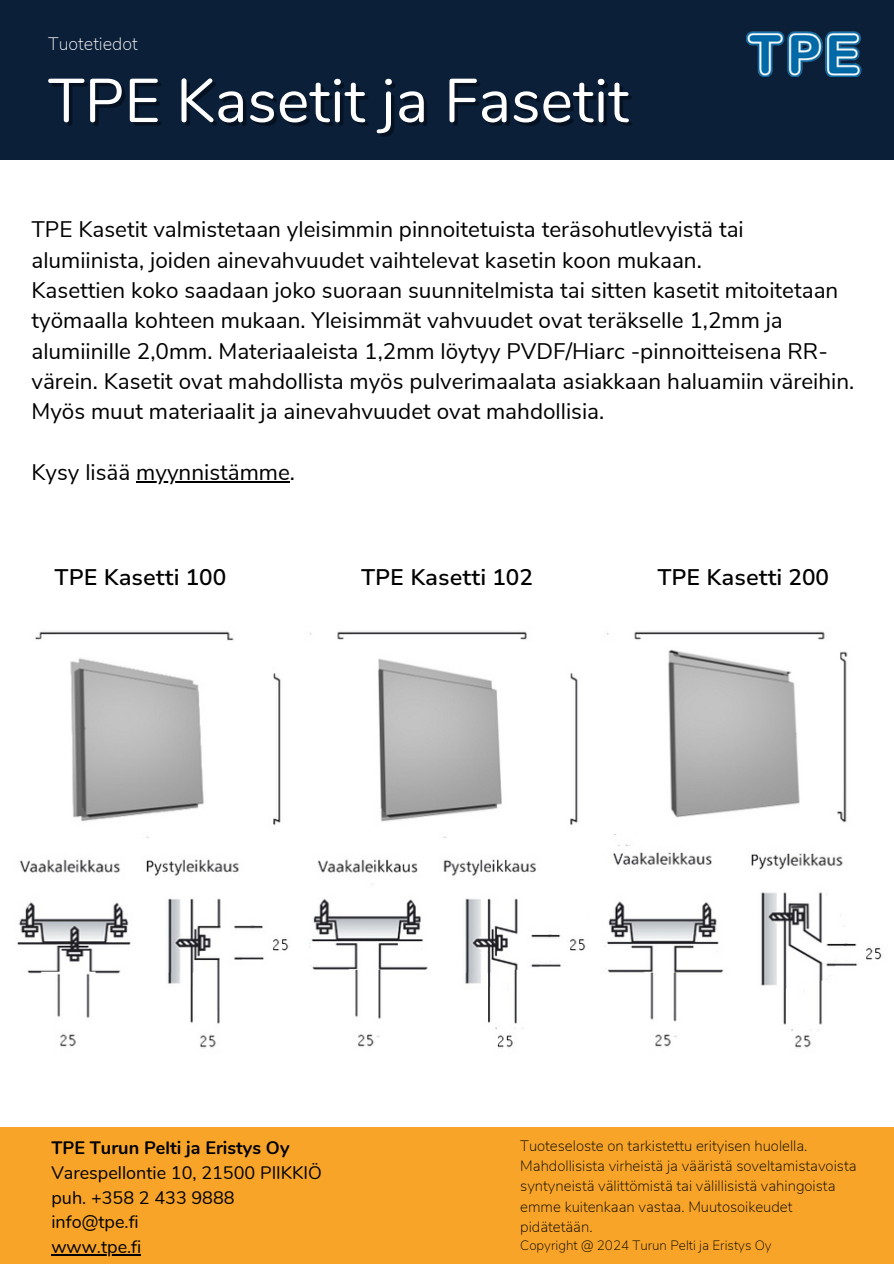
<style>
.page{position:relative;width:894px;height:1264px;background:#fff}
.page>*{position:absolute;margin:0;border:0;box-sizing:border-box;transform-origin:0 0}
.t1{font:61.5px "Nunito";color:#fff}
.t2{font:22.5px/30.3px "Nunito Sans";color:#000}
.t3{font:600 22.5px "Nunito Sans 10 pt";color:#000}
.t4{font:18px/24.8px "Nunito";color:#000}
.t5{font:200 18px "Nunito Sans";color:#fff}
.t6{font:200 15px/20.2px "Nunito Sans";color:#000}
.t7{font:200 13.5px "Nunito Sans";color:#000}
.s1{font-weight:700}
</style>
<div class="page">
<img style="left:309px;top:631px;width:277px;height:417px">
<img style="left:605px;top:631px;width:277px;height:417px">
<img style="left:17px;top:631px;width:272px;height:417px">
<div style="left:0;top:0;width:893px;height:159px;background:#0b1f39"></div>
<hr style="left:136px;top:481px;width:154px;height:1px;background:#000">
<img style="left:746px;top:32px;width:116px;height:45px">
<div style="left:0;top:1127px;width:893px;height:136px;background:#f7a429"></div>
<hr style="left:51px;top:1254px;width:90px;height:1px;background:#000">
<h1 class="t5" style="left:48px;top:32px;width:91px">Tuotetiedot</h1>
<h4 class="t1" style="left:48px;top:60px;width:582px">TPE Kasetit ja Fasetit</h4>
<p class="t2" style="left:31px;top:214px;width:824px">TPE Kasetit valmistetaan yleisimmin pinnoitetuista teräsohutlevyistä tai alumiinista, joiden ainevahvuudet vaihtelevat kasetin koon mukaan.<br>Kasettien koko saadaan joko suoraan suunnitelmista tai sitten kasetit mitoitetaan työmaalla kohteen mukaan. Yleisimmät vahvuudet ovat teräkselle 1,2mm ja alumiinille 2,0mm. Materiaaleista 1,2mm löytyy PVDF/Hiarc -pinnoitteisena RR&shy;värein. Kasetit ovat mahdollista myös pulverimaalata asiakkaan haluamiin väreihin.<br>Myös muut materiaalit ja ainevahvuudet ovat mahdollisia.</p>
<h3 class="t2" style="left:31px;top:457px;width:265px">Kysy lisää myynnistämme.</h3>
<h2 class="t3" style="left:54px;top:562px;width:173px">TPE Kasetti 100</h2>
<h2 class="t3" style="left:361px;top:562px;width:173px">TPE Kasetti 102</h2>
<h2 class="t3" style="left:657px;top:562px;width:173px">TPE Kasetti 200</h2>
<p class="t4" style="left:51px;top:1135px;width:272px"><span class="s1">TPE Turun Pelti ja Eristys Oy<br></span>Varespellontie 10, 21500 PIIKKIÖ puh. +358 2 433 9888 info@tpe.fi<br>www.tpe.fi</p>
<p class="t6" style="left:520px;top:1135px;width:338px">Tuoteseloste on tarkistettu erityisen huolella.<br>Mahdollisista virheistä ja vää ristä soveltamistavoista syntyneistä vä littömistä tai vä lillisistä vahingoista emme kuitenkaan vastaa. Muutosoikeudet<br>pidätetää n.</p>
<p class="t7" style="left:520px;top:1236px;width:253px">Copyright @ 2024 Turun Pelti ja Eristys Oy</p>
</div>
